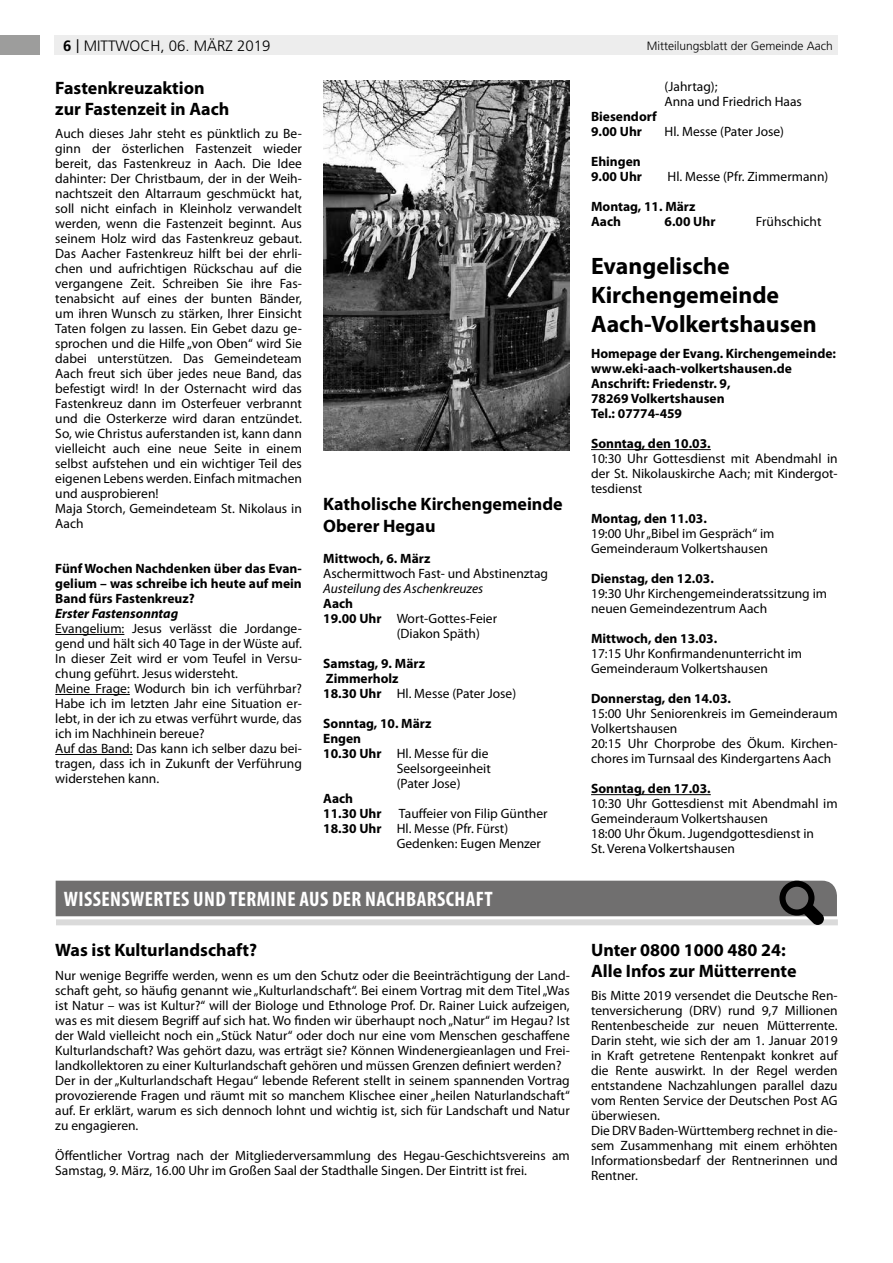
<style>
.page{position:relative;width:893px;height:1263px;background:#fff}
.page>*{position:absolute;margin:0;border:0;box-sizing:border-box;transform-origin:0 0}
.t1{font:700 23.85px/28.7px "Myriad Pro";color:#000}
.t2{font:700 condensed 21px "Myriad Pro";letter-spacing:.02em;color:#fff}
.t3{font:700 18px/20.2px "Myriad Pro";color:#000}
.t4{font:300 15px "Frutiger LT Std";color:#000}
.t5{font:13.5px/15px "Myriad Pro";color:#000}
.t6{font:700 13.5px/15px "Myriad Pro";color:#000}
.t7{font:italic 13.5px "Myriad Pro";color:#000}
.t8{font:italic 700 13.5px "Myriad Pro";color:#000}
.t9{font:300 12px "Frutiger LT Std";color:#000}
.s1{font-weight:700}
.s2{font-family:"Arial Nova";font-weight:400}
.s3{font-weight:400}
</style>
<div class="page">
<div style="left:55px;top:36px;width:783px;height:19px;background:#ededed"></div>
<div style="left:0;top:36px;width:40px;height:19px;background:#9d9d9c"></div>
<hr style="left:55px;top:634px;width:69px;height:1px;background:#000">
<hr style="left:55px;top:694px;width:75px;height:1px;background:#000">
<hr style="left:55px;top:754px;width:78px;height:1px;background:#000">
<img style="left:323px;top:81px;width:247px;height:369px">
<hr style="left:591px;top:449px;width:120px;height:1px;background:#000">
<hr style="left:591px;top:794px;width:120px;height:1px;background:#000">
<svg style="left:56px;top:881px;width:781px;height:44px;background:#848383"></svg>
<p class="t4" style="left:63px;top:37px;width:209px"><span class="s1">6</span> <span class="s2">|</span> mittwoch, 06. märz 2019</p>
<p class="t9" style="left:647px;top:39px;width:188px">Mitteilungsblatt der Gemeinde Aach</p>
<h3 class="t3" style="left:55px;top:78px;width:176px">Fastenkreuzaktion zur Fastenzeit in Aach</h3>
<p class="t5" style="left:55px;top:126px;width:248px">Auch dieses Jahr steht es pünktlich zu Be&shy;ginn der österlichen Fastenzeit wieder bereit, das Fastenkreuz in Aach. Die Idee dahinter: Der Christbaum, der in der Weih&shy;nachtszeit den Altarraum geschmückt hat, soll nicht einfach in Kleinholz verwandelt werden, wenn die Fastenzeit beginnt. Aus seinem Holz wird das Fastenkreuz gebaut.<br>Das Aacher Fastenkreuz hilft bei der ehrli&shy;chen und aufrichtigen Rückschau auf die vergangene Zeit. Schreiben Sie ihre Fas&shy;tenabsicht auf eines der bunten Bänder, um ihren Wunsch zu stärken, Ihrer Einsicht Taten folgen zu lassen. Ein Gebet dazu ge&shy;sprochen und die Hilfe „von Oben“ wird Sie dabei unterstützen. Das Gemeindeteam Aach freut sich über jedes neue Band, das befestigt wird! In der Osternacht wird das Fastenkreuz dann im Osterfeuer verbrannt und die Osterkerze wird daran entzündet.<br>So, wie Christus auferstanden ist, kann dann vielleicht auch eine neue Seite in einem selbst aufstehen und ein wichtiger Teil des eigenen Lebens werden. Einfach mitmachen und ausprobieren!<br>Maja Storch, Gemeindeteam St. Nikolaus in Aach</p>
<p class="t6" style="left:55px;top:561px;width:248px;text-align:justify">Fünf Wochen Nachdenken über das Evan&shy;gelium – was schreibe ich heute auf mein Band fürs Fastenkreuz?</p>
<p class="t8" style="left:55px;top:605px;width:125px">Erster Fastensonntag</p>
<p class="t5" style="left:55px;top:621px;width:248px">Evangelium: Jesus verlässt die Jordange&shy;gend und hält sich 40 Tage in der Wüste auf.<br>In dieser Zeit wird er vom Teufel in Versu&shy;chung geführt. Jesus widersteht.<br>Meine Frage: Wodurch bin ich verführbar?<br>Habe ich im letzten Jahr eine Situation er&shy;lebt, in der ich zu etwas verführt wurde, das ich im Nachhinein bereue?<br>Auf das Band: Das kann ich selber dazu bei&shy;tragen, dass ich in Zukunft der Verführung widerstehen kann.</p>
<p class="t5" style="left:665px;top:79px;width:139px">(Jahrtag);<br>Anna und Friedrich Haas</p>
<p class="t6" style="left:591px;top:108px;width:67px">Biesendorf<br>9.00 Uhr</p>
<p class="t5" style="left:665px;top:124px;width:121px">Hl. Messe (Pater Jose)</p>
<p class="t6" style="left:591px;top:153px;width:52px">Ehingen<br>9.00 Uhr</p>
<p class="t5" style="left:667px;top:169px;width:162px">Hl. Messe (Pfr. Zimmermann)</p>
<p class="t6" style="left:591px;top:198px;width:106px">Montag, 11. März<br>Aach</p>
<p class="t6" style="left:665px;top:213px;width:52px">6.00 Uhr</p>
<p class="t5" style="left:756px;top:214px;width:67px">Frühschicht</p>
<h1 class="t1" style="left:591px;top:251px;width:227px">Evangelische<br>Kirchengemeinde<br>Aach-Volkertshausen</h1>
<p class="t6" style="left:591px;top:346px;width:246px">Homepage der Evang. Kirchengemeinde: www.eki-aach-volkertshausen.de<br>Anschrift: Friedenstr. 9,<br>78269 Volkertshausen<br>Tel.: 07774-459</p>
<p class="t6" style="left:591px;top:436px;width:121px">Sonntag, den 10.03.</p>
<p class="t5" style="left:591px;top:451px;width:248px;text-align:justify">10:30 Uhr Gottesdienst mit Abendmahl in der St. Nikolauskirche Aach; mit Kindergot&shy;tesdienst</p>
<p class="t6" style="left:591px;top:511px;width:117px">Montag, den 11.03.</p>
<p class="t5" style="left:591px;top:526px;width:185px">19:00 Uhr „Bibel im Gespräch“ im<br>Gemeinderaum Volkertshausen</p>
<p class="t6" style="left:591px;top:571px;width:124px">Dienstag, den 12.03.</p>
<p class="t5" style="left:591px;top:586px;width:238px">19:30 Uhr Kirchengemeinderatssitzung im neuen Gemeindezentrum Aach</p>
<p class="t6" style="left:591px;top:631px;width:128px">Mittwoch, den 13.03.</p>
<p class="t5" style="left:591px;top:646px;width:213px">17:15 Uhr Konfirmandenunterricht im<br>Gemeinderaum Volkertshausen</p>
<p class="t6" style="left:591px;top:691px;width:141px">Donnerstag, den 14.03.</p>
<p class="t5" style="left:591px;top:706px;width:248px">15:00 Uhr Seniorenkreis im Gemeinderaum Volkertshausen<br>20:15 Uhr Chorprobe des Ökum. Kirchen&shy;chores im Turnsaal des Kindergartens Aach</p>
<p class="t6" style="left:591px;top:781px;width:121px">Sonntag, den 17.03.</p>
<p class="t5" style="left:591px;top:796px;width:248px">10:30 Uhr Gottesdienst mit Abendmahl im Gemeinderaum Volkertshausen<br>18:00 Uhr Ökum. Jugendgottesdienst in<br>St. Verena Volkertshausen</p>
<h3 class="t3" style="left:323px;top:492px;width:241px;line-height:21.6px">Katholische Kirchengemeinde<br>Oberer Hegau</h3>
<p class="t6" style="left:323px;top:551px;width:109px">Mittwoch, 6. März</p>
<p class="t5" style="left:323px;top:566px;width:226px">Aschermittwoch Fast- und Abstinenztag</p>
<p class="t7" style="left:323px;top:580px;width:162px">Austeilung des Aschenkreuzes</p>
<p class="t6" style="left:323px;top:596px;width:31px">Aach</p>
<p class="t5" style="left:323px;top:611px;width:175px"><span class="s1">19.00 Uhr</span> Wort-Gottes-Feier</p>
<p class="t5" style="left:397px;top:626px;width:85px">(Diakon Späth)</p>
<p class="t6" style="left:323px;top:656px;width:195px">Samstag, 9. März<br>Zimmerholz<br>18.30 Uhr <span class="s3">Hl. Messe (Pater Jose)</span></p>
<p class="t6" style="left:323px;top:716px;width:110px">Sonntag, 10. März</p>
<p class="t6" style="left:323px;top:731px;width:40px">Engen</p>
<p class="t5" style="left:323px;top:746px;width:167px"><span class="s1">10.30 Uhr</span> Hl. Messe für die</p>
<p class="t5" style="left:397px;top:761px;width:96px">Seelsorgeeinheit</p>
<p class="t5" style="left:397px;top:776px;width:65px">(Pater Jose)</p>
<p class="t6" style="left:323px;top:791px;width:60px">Aach<br>11.30 Uhr</p>
<p class="t5" style="left:399px;top:806px;width:150px">Tauffeier von Filip Günther</p>
<p class="t5" style="left:323px;top:821px;width:187px"><span class="s1">18.30 Uhr</span> Hl. Messe (Pfr. Fürst)</p>
<p class="t5" style="left:397px;top:836px;width:146px">Gedenken: Eugen Menzer</p>
<h2 class="t2" style="left:64px;top:885px;width:430px">WISSENSWERTES UND TERMINE AUS DER NACHBARSCHAFT</h2>
<h3 class="t3" style="left:55px;top:940px;width:203px">Was ist Kulturlandschaft?</h3>
<p class="t5" style="left:55px;top:968px;width:516px">Nur wenige Begriffe werden, wenn es um den Schutz oder die Beeinträchtigung der Land&shy;schaft geht, so häufig genannt wie „Kulturlandschaft“. Bei einem Vortrag mit dem Titel „Was ist Natur – was ist Kultur?“ will der Biologe und Ethnologe Prof. Dr. Rainer Luick aufzeigen, was es mit diesem Begriff auf sich hat. Wo finden wir überhaupt noch „Natur“ im Hegau? Ist der Wald vielleicht noch ein „Stück Natur“ oder doch nur eine vom Menschen geschaffene Kulturlandschaft? Was gehört dazu, was erträgt sie? Können Windenergieanlagen und Frei&shy;landkollektoren zu einer Kulturlandschaft gehören und müssen Grenzen definiert werden?<br>Der in der „Kulturlandschaft Hegau“ lebende Referent stellt in seinem spannenden Vortrag provozierende Fragen und räumt mit so manchem Klischee einer „heilen Naturlandschaft“ auf. Er erklärt, warum es sich dennoch lohnt und wichtig ist, sich für Landschaft und Natur zu engagieren.</p>
<p class="t5" style="left:55px;top:1148px;width:516px">Öffentlicher Vortrag nach der Mitgliederversammlung des Hegau-Geschichtsvereins am<br>Samstag, 9. März, 16.00 Uhr im Großen Saal der Stadthalle Singen. Der Eintritt ist frei.</p>
<h3 class="t3" style="left:591px;top:940px;width:207px">Unter 0800 1000 480 24:<br>Alle Infos zur Mütterrente</h3>
<p class="t5" style="left:591px;top:988px;width:248px">Bis Mitte 2019 versendet die Deutsche Ren&shy;tenversicherung (DRV) rund 9,7 Millionen Rentenbescheide zur neuen Mütterrente.<br>Darin steht, wie sich der am 1. Januar 2019 in Kraft getretene Rentenpakt konkret auf die Rente auswirkt. In der Regel werden entstandene Nachzahlungen parallel dazu vom Renten Service der Deutschen Post AG überwiesen.<br>Die DRV Baden-Württemberg rechnet in die&shy;sem Zusammenhang mit einem erhöhten Informationsbedarf der Rentnerinnen und Rentner.</p>
</div>
